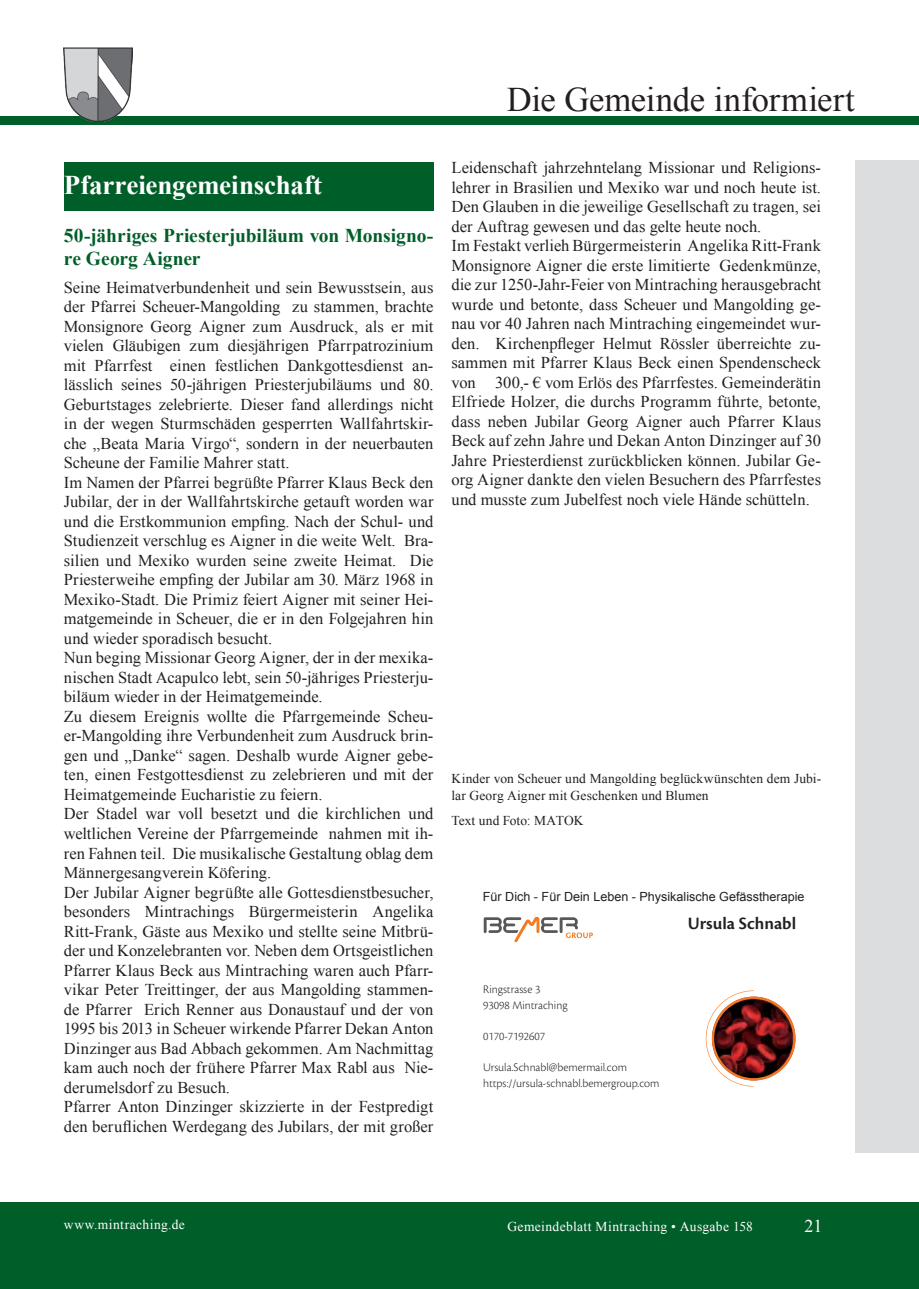
<style>
.page{position:relative;width:919px;height:1289px;background:#fff}
.page>*{position:absolute;margin:0;border:0;box-sizing:border-box;transform-origin:0 0}
.t1{font:34.5px "Times New Roman";letter-spacing:-.005em;color:#231f20}
.t2{font:700 27px "Times New Roman";letter-spacing:-.005em;color:#fff}
.t3{font:700 19.5px/22.5px "Times New Roman";color:#005f29}
.t4{font:600 18px "Cronos Pro";color:#231f20}
.t5{font:18px "Times New Roman";color:#fff}
.t6{font:16.5px/19.5px "Times New Roman";color:#231f20}
.t7{font:13.5px/16.5px "Times New Roman";letter-spacing:.005em;color:#231f20}
.t8{font:13.5px "Times New Roman";letter-spacing:.03em;color:#fff}
.t9{font:12.6px "Arial";color:#231f20}
.t10{font:300 12px/15.6px "Cronos Pro";color:#231f20}
</style>
<div class="page">
<div style="left:855px;top:161px;width:63px;height:991px;background:#dcdddf"></div>
<div style="left:0;top:1201px;width:918px;height:87px;background:#005f29"></div>
<div style="left:0;top:116px;width:918px;height:8px;background:#005f29"></div>
<img style="left:64px;top:47px;width:69px;height:74px">
<div style="left:64px;top:162px;width:369px;height:48px;background:#005f29"></div>
<svg style="left:483px;top:916px;width:110px;height:26px"></svg>
<svg style="left:705px;top:990px;width:90px;height:96px"></svg>
<h1 class="t1" style="left:506px;top:76px;width:349px">Die Gemeinde informiert</h1>
<h2 class="t2" style="left:64px;top:166px;width:260px">Pfarreiengemeinschaft</h2>
<p class="t3" style="left:64px;top:224px;width:371px">50-jähriges Priesterjubiläum von Monsigno&shy;re Georg Aigner</p>
<p class="t6" style="left:64px;top:277px;width:371px">Seine Heimatverbundenheit und sein Bewusstsein, aus der Pfarrei Scheuer-Mangolding zu stammen, brachte Monsignore Georg Aigner zum Ausdruck, als er mit vielen Gläubigen zum diesjährigen Pfarrpatrozinium mit Pfarrfest einen festlichen Dankgottesdienst an&shy;lässlich seines 50-jährigen Priesterjubiläums und 80.<br>Geburtstages zelebrierte. Dieser fand allerdings nicht in der wegen Sturmschäden gesperrten Wallfahrtskir&shy;che „Beata Maria Virgo“, sondern in der neuerbauten Scheune der Familie Mahrer statt.<br>Im Namen der Pfarrei begrüßte Pfarrer Klaus Beck den Jubilar, der in der Wallfahrtskirche getauft worden war und die Erstkommunion empfing. Nach der Schul- und Studienzeit verschlug es Aigner in die weite Welt. Bra&shy;silien und Mexiko wurden seine zweite Heimat. Die Priesterweihe empfing der Jubilar am 30. März 1968 in Mexiko-Stadt. Die Primiz feiert Aigner mit seiner Hei&shy;matgemeinde in Scheuer, die er in den Folgejahren hin und wieder sporadisch besucht.<br>Nun beging Missionar Georg Aigner, der in der mexika&shy;nischen Stadt Acapulco lebt, sein 50-jähriges Priesterju&shy;biläum wieder in der Heimatgemeinde.<br>Zu diesem Ereignis wollte die Pfarrgemeinde Scheu&shy;er-Mangolding ihre Verbundenheit zum Ausdruck brin&shy;gen und „Danke“ sagen. Deshalb wurde Aigner gebe&shy;ten, einen Festgottesdienst zu zelebrieren und mit der Heimatgemeinde Eucharistie zu feiern.<br>Der Stadel war voll besetzt und die kirchlichen und weltlichen Vereine der Pfarrgemeinde nahmen mit ih&shy;ren Fahnen teil. Die musikalische Gestaltung oblag dem Männergesangverein Köfering.<br>Der Jubilar Aigner begrüßte alle Gottesdienstbesucher, besonders Mintrachings Bürgermeisterin Angelika Ritt-Frank, Gäste aus Mexiko und stellte seine Mitbrü&shy;der und Konzelebranten vor. Neben dem Ortsgeistlichen Pfarrer Klaus Beck aus Mintraching waren auch Pfarr&shy;vikar Peter Treittinger, der aus Mangolding stammen&shy;de Pfarrer Erich Renner aus Donaustauf und der von 1995 bis 2013 in Scheuer wirkende Pfarrer Dekan Anton Dinzinger aus Bad Abbach gekommen. Am Nachmittag kam auch noch der frühere Pfarrer Max Rabl aus Nie&shy;derumelsdorf zu Besuch.<br>Pfarrer Anton Dinzinger skizzierte in der Festpredigt den beruflichen Werdegang des Jubilars, der mit großer</p>
<p class="t6" style="left:451px;top:158px;width:371px">Leidenschaft jahrzehntelang Missionar und Religions&shy;lehrer in Brasilien und Mexiko war und noch heute ist.<br>Den Glauben in die jeweilige Gesellschaft zu tragen, sei der Auftrag gewesen und das gelte heute noch.<br>Im Festakt verlieh Bürgermeisterin Angelika Ritt-Frank Monsignore Aigner die erste limitierte Gedenkmünze, die zur 1250-Jahr-Feier von Mintraching herausgebracht wurde und betonte, dass Scheuer und Mangolding ge&shy;nau vor 40 Jahren nach Mintraching eingemeindet wur&shy;den. Kirchenpfleger Helmut Rössler überreichte zu&shy;sammen mit Pfarrer Klaus Beck einen Spendenscheck von 300,- € vom Erlös des Pfarrfestes. Gemeinderätin Elfriede Holzer, die durchs Programm führte, betonte, dass neben Jubilar Georg Aigner auch Pfarrer Klaus Beck auf zehn Jahre und Dekan Anton Dinzinger auf 30<br>Jahre Priesterdienst zurückblicken können. Jubilar Ge&shy;org Aigner dankte den vielen Besuchern des Pfarrfestes und musste zum Jubelfest noch viele Hände schütteln.</p>
<p class="t7" style="left:451px;top:770px;width:371px">Kinder von Scheuer und Mangolding beglückwünschten dem Jubi&shy;lar Georg Aigner mit Geschenken und Blumen</p>
<p class="t7" style="left:451px;top:812px;width:133px">Text und Foto: MATOK</p>
<p class="t9" style="left:483px;top:887px;width:323px">Für Dich - Für Dein Leben - Physikalische Gefässtherapie</p>
<p class="t10" style="left:483px;top:981px;width:86px">Ringstrasse 3<br>93098 Mintraching</p>
<p class="t10" style="left:483px;top:1028px;width:63px">0170-7192607</p>
<p class="t10" style="left:483px;top:1059px;width:178px">Ursula.Schnabl@bemermail.com https://ursula-schnabl.bemergroup.com</p>
<p class="t4" style="left:687px;top:913px;width:110px">Ursula Schnabl</p>
<p class="t8" style="left:64px;top:1215px;width:122px">www.mintraching.de</p>
<p class="t8" style="left:507px;top:1217px;width:247px">Gemeindeblatt Mintraching • Ausgabe 158</p>
<p class="t5" style="left:804px;top:1214px;width:19px">21</p>
</div>
